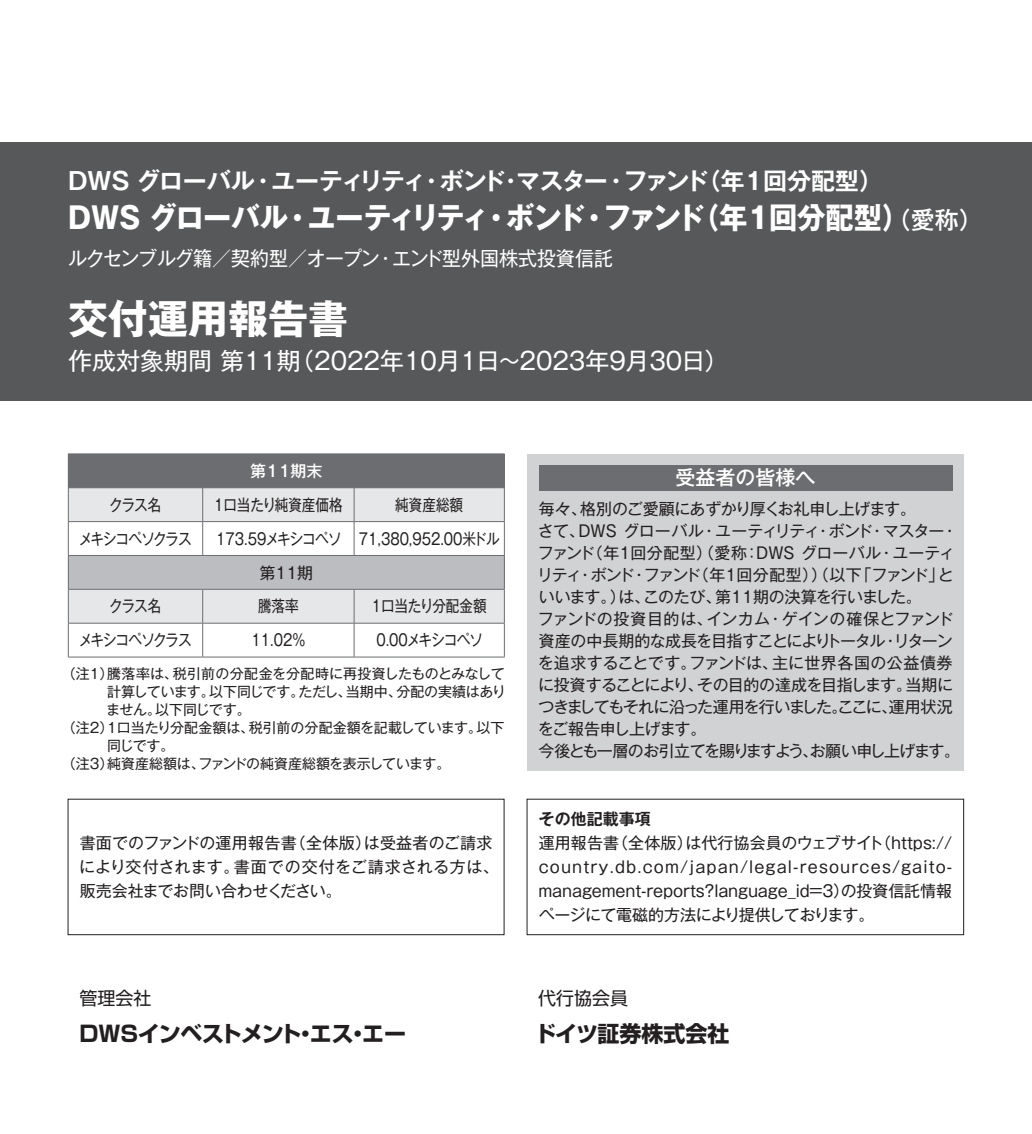
<style>
.page{position:relative;width:1032px;height:1134px;background:#fff}
.page>*{position:absolute;margin:0;border:0;box-sizing:border-box;transform-origin:0 0}
.t1{font:700 40px "Gothic MB101 Pr 5";color:#fff}
.t2{font:700 30px "Gothic MB101 Pr 5";letter-spacing:-.015em;color:#fff;scale:.94 1}
.t3{font:700 24px "Gothic MB101 Pr 5 De";letter-spacing:-.035em;color:#fff}
.t4{font:24px "Gothic MB101 Pr 5";color:#fff}
.t5{font:700 22px "Shin Go Pr 5";letter-spacing:-.01em;color:#231f20}
.t6{font:20px "Gothic MB101 Pr 5";letter-spacing:-.035em;color:#fff;scale:.95 1}
.t7{font:500 20px "Gothic MB101 Pr 5";color:#fff}
.t8{font:18px "Shin Go Pr 5";color:#231f20}
.t9{font:16px/22px "Gothic MB101 Pr 5";letter-spacing:-.04em;color:#231f20}
.t10{font:16px/24px "Gothic MB101 Pro";letter-spacing:-.01em;color:#231f20}
.t11{font:16px/33.8px "Gothic MB101 Pr 5";color:#231f20;scale:.85 1}
.t12{font:16px "Gothic MB101 Pr 5";letter-spacing:-.04em;color:#231f20;scale:.85 1}
.t13{font:16px "Gothic MB101 Pr 5";letter-spacing:-.075em;color:#231f20;scale:.85 1}
.t14{font:700 16px "Gothic MB101 Pro De";color:#231f20}
.t15{font:500 16px "Gothic MB101 Pr 5";color:#fff}
.t16{font:14px "Gothic MB101 Pr 5";letter-spacing:-.01em;color:#231f20}
.s1{font-weight:500;font-size:24px}
</style>
<div class="page">
<div style="left:0;top:142px;width:1032px;height:258px;background:#57585a"></div>
<div style="left:527px;top:454px;width:437px;height:316px;background:#d1d2d4"></div>
<div style="left:539px;top:465px;width:413px;height:26px;background:#6c6d70"></div>
<div style="left:68px;top:454px;width:436px;height:34px;background:#6c6d70"></div>
<svg style="left:69px;top:488px;width:435px;height:169px"></svg>
<div style="left:68px;top:555px;width:436px;height:34px;background:#bcbdc0"></div>
<hr style="left:68px;top:453px;width:135px;height:1px;background:#6c6d70">
<hr style="left:203px;top:453px;width:151px;height:1px;background:#6c6d70">
<hr style="left:354px;top:453px;width:151px;height:1px;background:#6c6d70">
<hr style="left:504px;top:454px;width:1px;height:33px;background:#6c6d70">
<hr style="left:68px;top:488px;width:1px;height:33px;background:#6c6d70">
<hr style="left:202px;top:488px;width:1px;height:33px;background:#6c6d70">
<hr style="left:354px;top:487px;width:151px;height:1px;background:#6c6d70">
<hr style="left:354px;top:488px;width:1px;height:33px;background:#6c6d70">
<hr style="left:504px;top:488px;width:1px;height:33px;background:#6c6d70">
<hr style="left:68px;top:521px;width:135px;height:1px;background:#6c6d70">
<hr style="left:68px;top:522px;width:1px;height:33px;background:#6c6d70">
<hr style="left:203px;top:521px;width:151px;height:1px;background:#6c6d70">
<hr style="left:202px;top:522px;width:1px;height:33px;background:#6c6d70">
<hr style="left:354px;top:521px;width:151px;height:1px;background:#6c6d70">
<hr style="left:354px;top:522px;width:1px;height:33px;background:#6c6d70">
<hr style="left:504px;top:522px;width:1px;height:33px;background:#6c6d70">
<hr style="left:68px;top:555px;width:135px;height:1px;background:#6c6d70">
<hr style="left:68px;top:556px;width:1px;height:33px;background:#6c6d70">
<hr style="left:203px;top:555px;width:151px;height:1px;background:#6c6d70">
<hr style="left:354px;top:555px;width:151px;height:1px;background:#6c6d70">
<hr style="left:504px;top:556px;width:1px;height:33px;background:#6c6d70">
<hr style="left:68px;top:589px;width:135px;height:1px;background:#6c6d70">
<hr style="left:68px;top:590px;width:1px;height:33px;background:#6c6d70">
<hr style="left:203px;top:589px;width:151px;height:1px;background:#6c6d70">
<hr style="left:202px;top:590px;width:1px;height:33px;background:#6c6d70">
<hr style="left:354px;top:589px;width:151px;height:1px;background:#6c6d70">
<hr style="left:354px;top:590px;width:1px;height:33px;background:#6c6d70">
<hr style="left:504px;top:590px;width:1px;height:33px;background:#6c6d70">
<hr style="left:68px;top:623px;width:135px;height:1px;background:#6c6d70">
<hr style="left:68px;top:623px;width:1px;height:34px;background:#6c6d70">
<hr style="left:203px;top:623px;width:151px;height:1px;background:#6c6d70">
<hr style="left:202px;top:623px;width:1px;height:34px;background:#6c6d70">
<hr style="left:354px;top:623px;width:151px;height:1px;background:#6c6d70">
<hr style="left:354px;top:623px;width:1px;height:34px;background:#6c6d70">
<hr style="left:504px;top:623px;width:1px;height:34px;background:#6c6d70">
<hr style="left:68px;top:657px;width:135px;height:1px;background:#6c6d70">
<hr style="left:203px;top:657px;width:151px;height:1px;background:#6c6d70">
<hr style="left:354px;top:657px;width:151px;height:1px;background:#6c6d70">
<div style="left:68px;top:799px;width:436px;height:136px;border:1px solid #231f20"></div>
<div style="left:527px;top:799px;width:437px;height:136px;border:1px solid #231f20"></div>
<h3 class="t3" style="left:68px;top:161px;width:816px">DWS グローバル・ユーティリティ・ボンド･マスター・ファンド（年1回分配型）</h3>
<h2 class="t2" style="left:68px;top:193px;width:975px">DWS グローバル・ユーティリティ・ボンド・ファンド（年1回分配型）<span class="s1">（愛称）</span></h2>
<p class="t6" style="left:68px;top:242px;width:575px">ルクセンブルグ籍／契約型／オープン・エンド型外国株式投資信託</p>
<h1 class="t1" style="left:68px;top:285px;width:281px">交付運用報告書</h1>
<h3 class="t4" style="left:68px;top:341px;width:662px">作成対象期間 第11期（2022年10月1日〜2023年9月30日）</h3>
<p class="t15" style="left:250px;top:457px;width:74px">第11期末</p>
<p class="t12" style="left:109px;top:491px;width:62px">クラス名</p>
<p class="t11" style="left:214px;top:486px;width:153px">1口当たり純資産価格</p>
<p class="t12" style="left:395px;top:491px;width:81px">純資産総額</p>
<p class="t13" style="left:79px;top:525px;width:134px">メキシコペソクラス</p>
<p class="t11" style="left:259px;top:520px;width:284px;text-indent:-43px">173.59メキシコペソ 71,380,952.00米ドル第11期</p>
<p class="t12" style="left:109px;top:593px;width:62px">クラス名</p>
<p class="t12" style="left:258px;top:593px;width:49px">騰落率</p>
<p class="t11" style="left:372px;top:588px;width:137px">1口当たり分配金額</p>
<p class="t13" style="left:79px;top:627px;width:134px">メキシコペソクラス</p>
<p class="t12" style="left:252px;top:627px;width:65px">11.02％</p>
<p class="t12" style="left:376px;top:627px;width:127px">0.00メキシコペソ</p>
<p class="t16" style="left:62px;top:662px;width:444px">（注1）騰落率は、税引前の分配金を分配時に再投資したものとみなして</p>
<p class="t16" style="left:107px;top:680px;width:400px">計算しています。以下同じです。ただし、当期中、分配の実績はあり</p>
<p class="t16" style="left:106px;top:698px;width:146px">ません。以下同じです。</p>
<p class="t16" style="left:62px;top:716px;width:444px">（注2）1口当たり分配金額は、税引前の分配金額を記載しています。以下</p>
<p class="t16" style="left:107px;top:734px;width:69px">同じです。</p>
<p class="t16" style="left:62px;top:752px;width:390px">（注3）純資産総額は、ファンドの純資産総額を表示しています。</p>
<p class="t10" style="left:79px;top:829px;width:421px">書面でのファンドの運用報告書（全体版）は受益者のご請求により交付されます。書面での交付をご請求される方は、販売会社までお問い合わせください。</p>
<p class="t8" style="left:79px;top:984px;width:73px">管理会社</p>
<h3 class="t5" style="left:79px;top:1016px;width:328px">DWSインベストメント・エス・エー</h3>
<p class="t7" style="left:676px;top:461px;width:141px">受益者の皆様へ</p>
<p class="t9" style="left:537px;top:496px;width:424px">毎々、格別のご愛顧にあずかり厚くお礼申し上げます。<br>さて、DWS グローバル・ユーティリティ・ボンド・マスター・ファンド（年1回分配型）（愛称：DWS グローバル・ユーティリティ・ボンド・ファンド（年1回分配型））（以下「ファンド」といいます。）は、このたび、第11期の決算を行いました。<br>ファンドの投資目的は、インカム・ゲインの確保とファンド資産の中長期的な成長を目指すことによりトータル・リターンを追求することです。ファンドは、主に世界各国の公益債券に投資することにより、その目的の達成を目指します。当期につきましてもそれに沿った運用を行いました。ここに、運用状況をご報告申し上げます。<br>今後とも一層のお引立てを賜りますよう、お願い申し上げます。</p>
<p class="t14" style="left:539px;top:806px;width:113px">その他記載事項</p>
<p class="t10" style="left:538px;top:829px;width:415px;text-align:justify">運用報告書（全体版）は代行協会員のウェブサイト（https:// country.db.com/japan/legal-resources/gaito&shy;management-reports?language_id=3）の投資信託情報ページにて電磁的方法により提供しております。</p>
<p class="t8" style="left:538px;top:984px;width:91px">代行協会員</p>
<h3 class="t5" style="left:534px;top:1016px;width:197px">ドイツ証券株式会社</h3>
</div>
